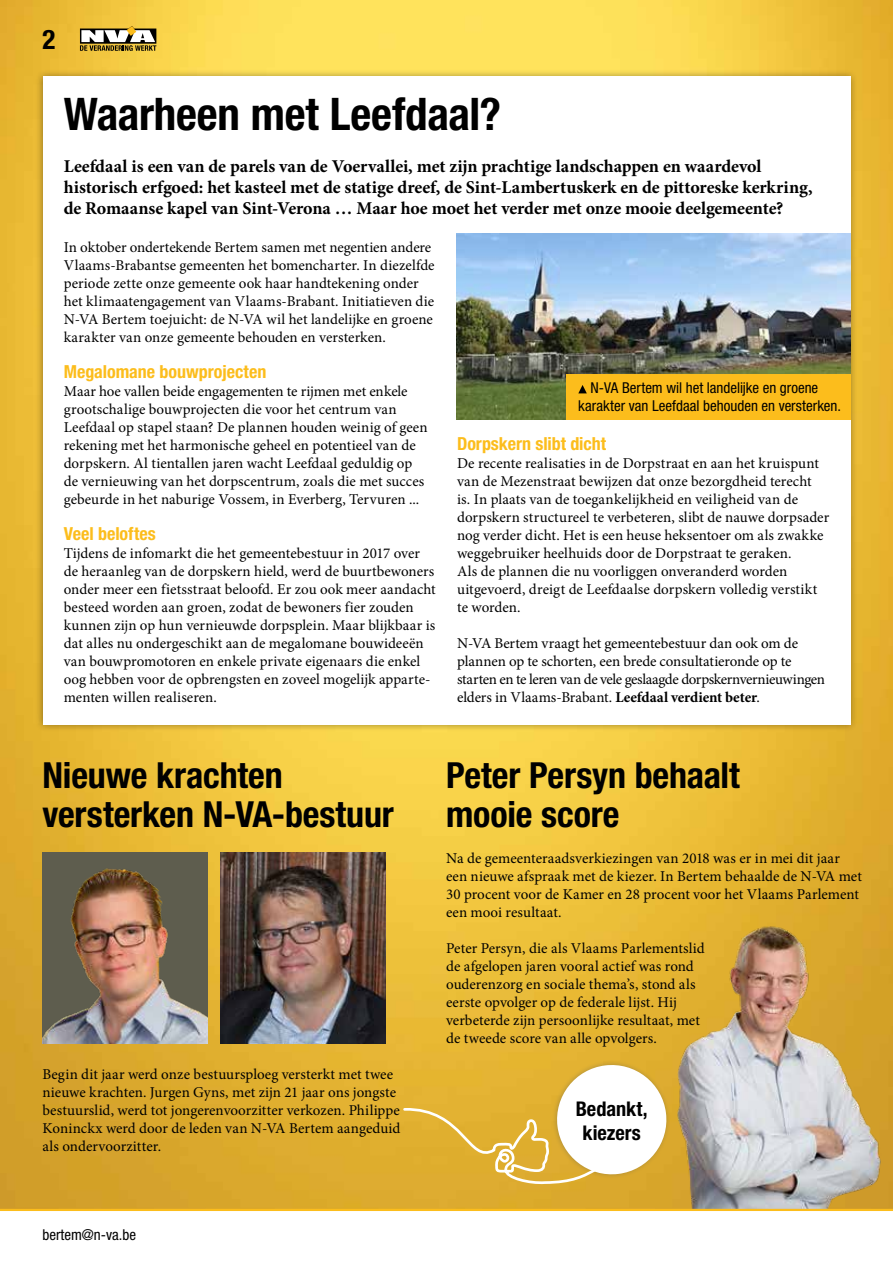
<style>
.page{position:relative;width:893px;height:1263px;background:#fff}
.page>*{position:absolute;margin:0;border:0;box-sizing:border-box;transform-origin:0 0}
.t1{font:700 condensed 45px "Helvetica Neue LT Std";letter-spacing:-.005em;color:#000}
.t2{font:700 condensed 36px/39px "Helvetica Neue LT Std";letter-spacing:-.005em;color:#000}
.t3{font:700 condensed 27px "Helvetica Neue LT Std";color:#000}
.t4{font:700 condensed 20.25px/24px "Helvetica Neue LT Std";color:#000;text-align:center}
.t5{font:700 18px/21px "Minion Pro";letter-spacing:-.005em;color:#000}
.t6{font:700 condensed 18px "Helvetica Neue LT Std";color:#fcbd1c}
.t7{font:15px/18px "Minion Pro";color:#000}
.t8{font:condensed 15px/18px "Helvetica Neue LT Std";color:#000}
.s1{font-weight:700}
</style>
<div class="page">
<img style="left:0;top:0;width:893px;height:1053px">
<div style="left:35px;top:69px;width:823px;height:663px;background:#000;opacity:.4"></div>
<div style="left:43px;top:77px;width:807px;height:648px;background:#fff"></div>
<img style="left:457px;top:234px;width:393px;height:186px">
<div style="left:566px;top:374px;width:284px;height:46px;background:#fcbd1c"></div>
<svg style="left:578px;top:385px;width:9px;height:8px"></svg>
<img style="left:43px;top:852px;width:165px;height:191px">
<img style="left:664px;top:912px;width:219px;height:141px">
<img style="left:220px;top:852px;width:166px;height:191px">
<svg style="left:0;top:1053px;width:893px;height:158px;background:#d9b45a"></svg>
<svg style="left:80px;top:26px;width:76px;height:25px"></svg>
<h3 class="t3" style="left:43px;top:23px;width:14px">2</h3>
<h1 class="t1" style="left:64px;top:87px;width:439px">Waarheen met Leefdaal?</h1>
<p class="t5" style="left:64px;top:155px;width:750px">Leefdaal is een van de parels van de Voervallei, met zijn prachtige landschappen en waardevol historisch erfgoed: het kasteel met de statige dreef, de Sint-Lambertuskerk en de pittoreske kerkring, de Romaanse kapel van Sint-Verona … Maar hoe moet het verder met onze mooie deelgemeente?</p>
<p class="t7" style="left:64px;top:238px;width:372px">In oktober ondertekende Bertem samen met negentien andere Vlaams-Brabantse gemeenten het bomencharter. In diezelfde periode zette onze gemeente ook haar handtekening onder het klimaatengagement van Vlaams-Brabant. Initiatieven die N-VA Bertem toejuicht: de N-VA wil het landelijke en groene karakter van onze gemeente behouden en versterken.</p>
<p class="t6" style="left:64px;top:361px;width:204px">Megalomane bouwprojecten</p>
<p class="t7" style="left:64px;top:382px;width:365px">Maar hoe vallen beide engagementen te rijmen met enkele grootschalige bouwprojecten die voor het centrum van Leefdaal op stapel staan? De plannen houden weinig of geen rekening met het harmonische geheel en potentieel van de dorpskern. Al tientallen jaren wacht Leefdaal geduldig op de vernieuwing van het dorpscentrum, zoals die met succes gebeurde in het naburige Vossem, in Everberg, Tervuren ...</p>
<p class="t6" style="left:64px;top:523px;width:93px">Veel beloftes</p>
<p class="t7" style="left:64px;top:544px;width:374px">Tijdens de infomarkt die het gemeentebestuur in 2017 over de heraanleg van de dorpskern hield, werd de buurtbewoners onder meer een fietsstraat beloofd. Er zou ook meer aandacht besteed worden aan groen, zodat de bewoners fier zouden kunnen zijn op hun vernieuwde dorpsplein. Maar blijkbaar is dat alles nu ondergeschikt aan de megalomane bouwideeën van bouwpromotoren en enkele private eigenaars die enkel oog hebben voor de opbrengsten en zoveel mogelijk apparte&shy;menten willen realiseren.</p>
<p class="t8" style="left:578px;top:379px;width:264px;text-indent:12px">N-VA Bertem wil het landelijke en groene karakter van Leefdaal behouden en versterken.</p>
<p class="t6" style="left:457px;top:433px;width:151px">Dorpskern slibt dicht</p>
<p class="t7" style="left:457px;top:454px;width:374px">De recente realisaties in de Dorpstraat en aan het kruispunt van de Mezenstraat bewijzen dat onze bezorgdheid terecht<br>is. In plaats van de toegankelijkheid en veiligheid van de dorpskern structureel te verbeteren, slibt de nauwe dorpsader nog verder dicht. Het is een heuse heksentoer om als zwakke weggebruiker heelhuids door de Dorpstraat te geraken.<br>Als de plannen die nu voorliggen onveranderd worden uitgevoerd, dreigt de Leefdaalse dorpskern volledig verstikt te worden.</p>
<p class="t7" style="left:457px;top:634px;width:369px">N-VA Bertem vraagt het gemeentebestuur dan ook om de plannen op te schorten, een brede consultatieronde op te starten en te leren van de vele geslaagde dorpskernvernieuwingen elders in Vlaams-Brabant. <span class="s1">Leefdaal verdient beter</span>.</p>
<h2 class="t2" style="left:43px;top:755px;width:353px">Nieuwe krachten versterken N-VA-bestuur</h2>
<p class="t7" style="left:43px;top:1065px;width:359px">Begin dit jaar werd onze bestuursploeg versterkt met twee nieuwe krachten. Jurgen Gyns, met zijn 21 jaar ons jongste bestuurslid, werd tot jongerenvoorzitter verkozen. Philippe Koninckx werd door de leden van N-VA Bertem aangeduid als ondervoorzitter.</p>
<p class="t8" style="left:43px;top:1225px;width:95px">bertem@n-va.be</p>
<h2 class="t2" style="left:446px;top:755px;width:295px">Peter Persyn behaalt mooie score</h2>
<p class="t7" style="left:446px;top:849px;width:417px">Na de gemeenteraadsverkiezingen van 2018 was er in mei dit jaar een nieuwe afspraak met de kiezer. In Bertem behaalde de N-VA met 30 procent voor de Kamer en 28 procent voor het Vlaams Parlement een mooi resultaat.</p>
<p class="t7" style="left:446px;top:939px;width:260px">Peter Persyn, die als Vlaams Parlementslid de afgelopen jaren vooral actief was rond ouderenzorg en sociale thema’s, stond als eerste opvolger op de federale lijst. Hij verbeterde zijn persoonlijke resultaat, met de tweede score van alle opvolgers.</p>
<h3 class="t4" style="left:576px;top:1096px;width:73px">Bedankt, kiezers</h3>
</div>
